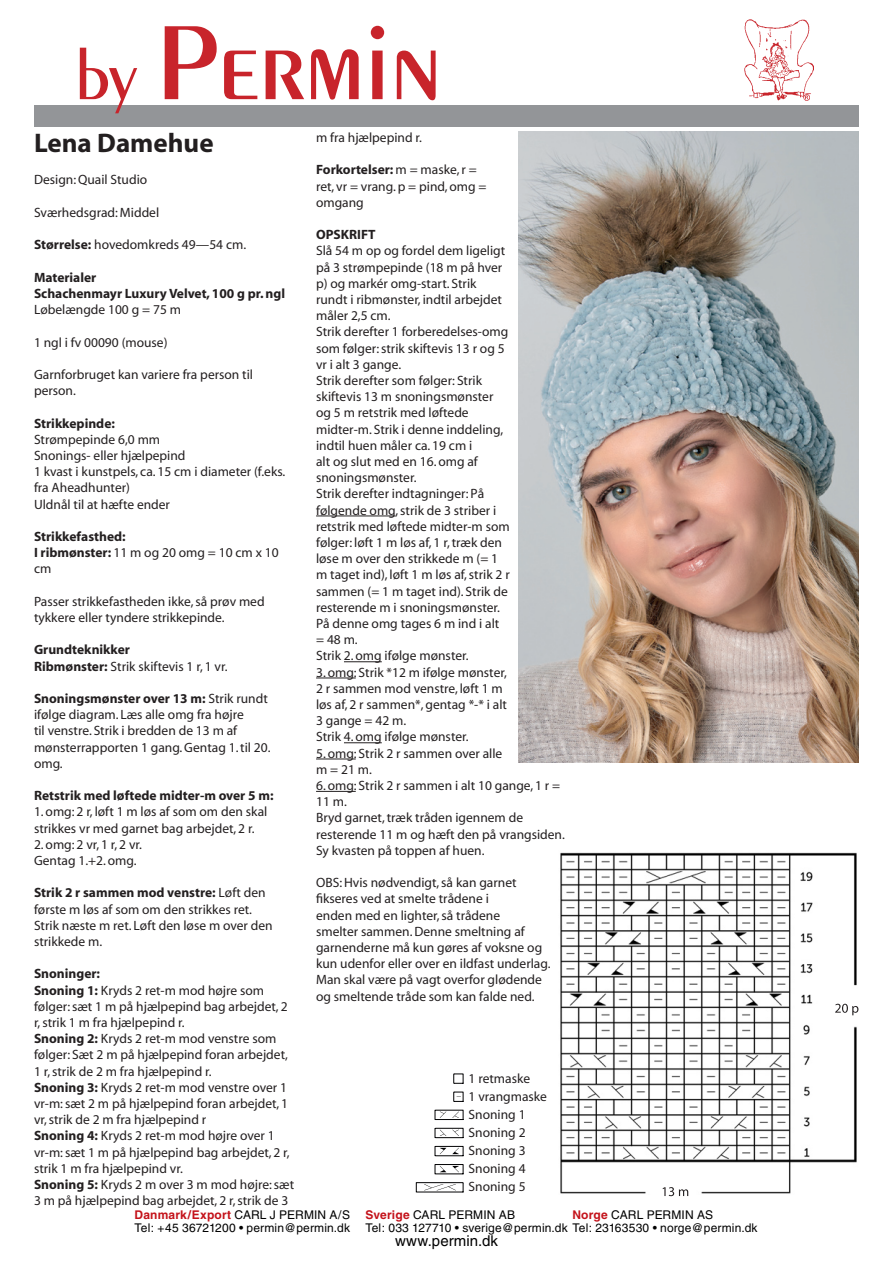
<style>
.page{position:relative;width:893px;height:1263px;background:#fff}
.page>*{position:absolute;margin:0;border:0;box-sizing:border-box;transform-origin:0 0}
.t1{font:112.5px "Penguin Plain";color:#c8242b}
.t2{font:700 27px "Myriad";color:#231f20}
.t3{font:15px "Helvetica";letter-spacing:.005em;color:#000}
.t4{font:13.5px/16.2px "Myriad";color:#231f20}
.t5{font:700 13.5px/16.2px "Myriad";color:#231f20}
.t6{font:12px "Helvetica";letter-spacing:.01em;color:#000}
.t7{font:700 12px "Helvetica";letter-spacing:.015em;color:#c4121a}
.s1{font-size:72px}
.s2{font-weight:700}
.s3{font-weight:400}
.s4{font-weight:400;color:#000}
.s5{font-weight:700;color:#c4121a}
</style>
<div class="page">
<div style="left:34px;top:106px;width:825px;height:21px;background:#939598"></div>
<img style="left:745px;top:20px;width:68px;height:80px">
<hr style="left:316px;top:516px;width:80px;height:1px;background:#231f20">
<hr style="left:344px;top:661px;width:38px;height:1px;background:#231f20">
<hr style="left:316px;top:678px;width:40px;height:1px;background:#231f20">
<hr style="left:344px;top:742px;width:38px;height:1px;background:#231f20">
<hr style="left:316px;top:759px;width:40px;height:1px;background:#231f20">
<hr style="left:316px;top:791px;width:40px;height:1px;background:#231f20">
<svg style="left:424px;top:1184px;width:32px;height:6px"></svg>
<svg style="left:453px;top:1073px;width:11px;height:11px"></svg>
<svg style="left:453px;top:1092px;width:11px;height:10px"></svg>
<svg style="left:435px;top:1110px;width:29px;height:10px"></svg>
<svg style="left:435px;top:1128px;width:29px;height:10px"></svg>
<svg style="left:435px;top:1146px;width:29px;height:10px"></svg>
<svg style="left:435px;top:1164px;width:29px;height:10px"></svg>
<hr style="left:417px;top:1182px;width:46px;height:1px;background:#000002">
<hr style="left:417px;top:1192px;width:46px;height:1px;background:#000002">
<img style="left:519px;top:132px;width:340px;height:630px">
<img style="left:560px;top:852px;width:299px;height:342px">
<svg style="left:835px;top:1004px;width:23px;height:11px"></svg>
<svg style="left:663px;top:1187px;width:25px;height:9px"></svg>
<h1 class="t1" style="left:76px;top:-4px;width:368px"><span class="s1">by</span> Permin</h1>
<h2 class="t2" style="left:34px;top:129px;width:181px">Lena Damehue</h2>
<p class="t4" style="left:34px;top:172px;width:115px">Design: Quail Studio</p>
<p class="t4" style="left:34px;top:205px;width:127px">Sværhedsgrad: Middel</p>
<p class="t4" style="left:34px;top:237px;width:214px"><span class="s2">Størrelse:</span> hovedomkreds 49—54 cm.</p>
<p class="t5" style="left:34px;top:270px;width:253px">Materialer<br>Schachenmayr Luxury Velvet, 100 g pr. ngl</p>
<p class="t4" style="left:34px;top:302px;width:149px">Løbelængde 100 g = 75 m</p>
<p class="t4" style="left:34px;top:334px;width:135px">1 ngl i fv 00090 (mouse)</p>
<p class="t4" style="left:34px;top:367px;width:221px">Garnforbruget kan variere fra person til person.</p>
<p class="t5" style="left:34px;top:415px;width:82px">Strikkepinde:</p>
<p class="t4" style="left:34px;top:432px;width:253px">Strømpepinde 6,0 mm<br>Snonings- eller hjælpepind<br>1 kvast i kunstpels, ca. 15 cm i diameter (f.eks. fra Aheadhunter)<br>Uldnål til at hæfte ender</p>
<p class="t5" style="left:34px;top:529px;width:246px">Strikkefasthed:<br>I ribmønster: <span class="s3">11 m og 20 omg = 10 cm x 10 cm</span></p>
<p class="t4" style="left:34px;top:594px;width:232px">Passer strikkefastheden ikke, så prøv med tykkere eller tyndere strikkepinde.</p>
<p class="t5" style="left:34px;top:642px;width:195px">Grundteknikker<br>Ribmønster: <span class="s3">Strik skiftevis 1 r, 1 vr.</span></p>
<p class="t4" style="left:34px;top:691px;width:238px"><span class="s2">Snoningsmønster over 13 m:</span> Strik rundt ifølge diagram. Læs alle omg fra højre<br>til venstre. Strik i bredden de 13 m af mønsterrapporten 1 gang. Gentag 1. til 20. omg.</p>
<p class="t5" style="left:34px;top:788px;width:241px">Retstrik med løftede midter-m over 5 m:</p>
<p class="t4" style="left:34px;top:804px;width:235px">1. omg: 2 r, løft 1 m løs af som om den skal strikkes vr med garnet bag arbejdet, 2 r.</p>
<p class="t4" style="left:34px;top:837px;width:110px">2. omg: 2 vr, 1 r, 2 vr.<br>Gentag 1.+2. omg.</p>
<p class="t4" style="left:34px;top:885px;width:240px"><span class="s2">Strik 2 r sammen mod venstre:</span> Løft den første m løs af som om den strikkes ret.<br>Strik næste m ret. Løft den løse m over den strikkede m.</p>
<p class="t4" style="left:34px;top:966px;width:262px"><span class="s2">Snoninger:<br>Snoning 1:</span> Kryds 2 ret-m mod højre som følger: sæt 1 m på hjælpepind bag arbejdet, 2 r, strik 1 m fra hjælpepind r.<br><span class="s2">Snoning 2:</span> Kryds 2 ret-m mod venstre som følger: Sæt 2 m på hjælpepind foran arbejdet, 1 r, strik de 2 m fra hjælpepind r.<br><span class="s2">Snoning 3:</span> Kryds 2 ret-m mod venstre over 1 vr-m: sæt 2 m på hjælpepind foran arbejdet, 1 vr, strik de 2 m fra hjælpepind r<br><span class="s2">Snoning 4:</span> Kryds 2 ret-m mod højre over 1 vr-m: sæt 1 m på hjælpepind bag arbejdet, 2 r, strik 1 m fra hjælpepind vr.<br><span class="s2">Snoning 5:</span> Kryds 2 m over 3 m mod højre: sæt 3 m på hjælpepind bag arbejdet, 2 r, strik de 3</p>
<p class="t4" style="left:316px;top:130px;width:107px">m fra hjælpepind r.</p>
<p class="t4" style="left:316px;top:162px;width:172px"><span class="s2">Forkortelser:</span> m = maske, r = ret, vr = vrang. p = pind, omg = omgang</p>
<p class="t5" style="left:316px;top:227px;width:61px">OPSKRIFT</p>
<p class="t4" style="left:316px;top:243px;width:195px">Slå 54 m op og fordel dem ligeligt på 3 strømpepinde (18 m på hver p) og markér omg-start. Strik rundt i ribmønster, indtil arbejdet måler 2,5 cm.<br>Strik derefter 1 forberedelses-omg som følger: strik skiftevis 13 r og 5 vr i alt 3 gange.<br>Strik derefter som følger: Strik skiftevis 13 m snoningsmønster og 5 m retstrik med løftede midter-m. Strik i denne inddeling, indtil huen måler ca. 19 cm i<br>alt og slut med en 16. omg af snoningsmønster.<br>Strik derefter indtagninger: På følgende omg, strik de 3 striber i retstrik med løftede midter-m som følger: løft 1 m løs af, 1 r, træk den løse m over den strikkede m (= 1 m taget ind), løft 1 m løs af, strik 2 r sammen (= 1 m taget ind). Strik de resterende m i snoningsmønster.<br>På denne omg tages 6 m ind i alt = 48 m.<br>Strik 2. omg ifølge mønster.</p>
<p class="t4" style="left:316px;top:665px;width:192px">3. omg: Strik *12 m ifølge mønster,<br>2 r sammen mod venstre, løft 1 m løs af, 2 r sammen*, gentag *-* i alt<br>3 gange = 42 m.<br>Strik 4. omg ifølge mønster.</p>
<p class="t4" style="left:316px;top:746px;width:188px">5. omg: Strik 2 r sammen over alle m = 21 m.</p>
<p class="t4" style="left:316px;top:778px;width:250px">6. omg: Strik 2 r sammen i alt 10 gange, 1 r =<br>11 m.<br>Bryd garnet, træk tråden igennem de resterende 11 m og hæft den på vrangsiden.<br>Sy kvasten på toppen af huen.</p>
<p class="t4" style="left:316px;top:875px;width:236px">OBS: Hvis nødvendigt, så kan garnet fikseres ved at smelte trådene i<br>enden med en lighter, så trådene<br>smelter sammen. Denne smeltning af garnenderne må kun gøres af voksne og kun udenfor eller over en ildfast underlag.<br>Man skal være på vagt overfor glødende og smeltende tråde som kan falde ned.</p>
<p class="t4" style="left:469px;top:1070px;width:80px;line-height:18px">1 retmaske<br>1 vrangmaske<br>Snoning 1<br>Snoning 2<br>Snoning 3<br>Snoning 4<br>Snoning 5</p>
<p class="t7" style="left:134px;top:1207px;width:217px">Danmark/Export <span class="s4">CARL J PERMIN A/S</span></p>
<p class="t6" style="left:365px;top:1207px;width:151px"><span class="s5">Sverige</span> CARL PERMIN AB</p>
<p class="t6" style="left:572px;top:1207px;width:142px"><span class="s5">Norge</span> CARL PERMIN AS</p>
<p class="t6" style="left:134px;top:1221px;width:217px">Tel: +45 36721200 • permin@permin.dk</p>
<p class="t6" style="left:365px;top:1221px;width:394px">Tel: 033 127710 • sverige@permin.dk Tel: 23163530 • norge@permin.dk</p>
<p class="t3" style="left:395px;top:1232px;width:104px">www.permin.dk</p>
</div>
